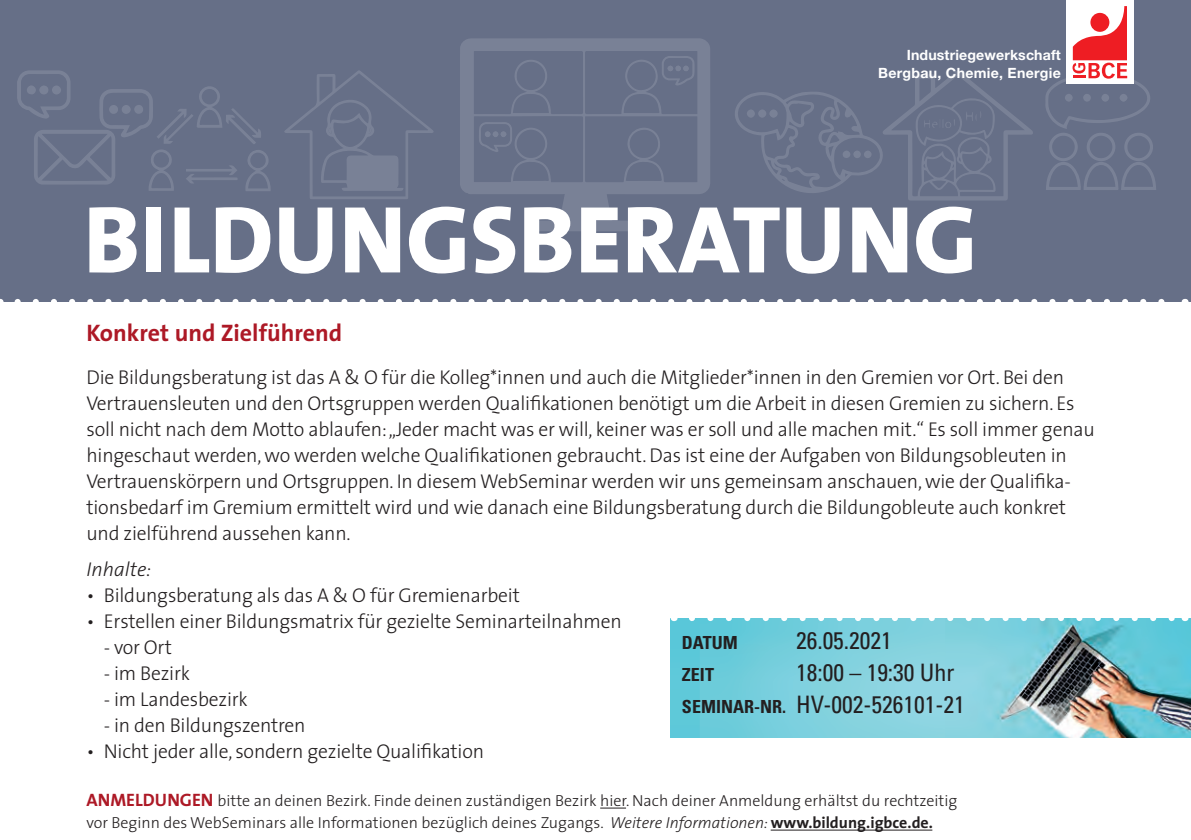
<style>
.page{position:relative;width:1191px;height:840px;background:#fff}
.page>*{position:absolute;margin:0;border:0;box-sizing:border-box;transform-origin:0 0}
.t1{font:96px "The Sans Extra Bold Caps";color:#fff}
.t2{font:condensed 24px/32px "Univers";color:#231f20}
.t3{font:700 24px "The Sans";color:#ad1926}
.t4{font:300 20px/26px "The Sans";letter-spacing:-.01em;color:#231f20}
.t5{font:italic 300 20px "The Sans";color:#231f20}
.t6{font:700 condensed 18px "Univers";color:#231f20}
.t7{font:300 16px/22px "The Sans";color:#231f20}
.t8{font:700 14.2px/18px "Helvetica Neue";letter-spacing:.01em;color:#fff;text-align:right}
.s1{font-weight:700;font-size:18px}
.s2{font-weight:700;font-size:18px;color:#ad1926}
.s3{font-style:italic}
.s4{font-weight:700}
</style>
<div class="page">
<div style="left:0;top:0;width:1191px;height:302px;background:#666f87"></div>
<svg style="left:18px;top:299px;width:1147px;height:3px"></svg>
<svg style="left:460px;top:38px;width:250px;height:193px"></svg>
<svg style="left:17px;top:70px;width:254px;height:121px"></svg>
<div style="left:39px;top:85px;width:9px;height:9px;background:#798196;border-radius:50%"></div>
<div style="left:27px;top:85px;width:9px;height:9px;background:#798196;border-radius:50%"></div>
<div style="left:52px;top:85px;width:9px;height:9px;background:#798196;border-radius:50%"></div>
<div style="left:134px;top:105px;width:9px;height:9px;background:#798196;border-radius:50%"></div>
<div style="left:122px;top:105px;width:9px;height:9px;background:#798196;border-radius:50%"></div>
<div style="left:109px;top:105px;width:9px;height:9px;background:#798196;border-radius:50%"></div>
<svg style="left:284px;top:71px;width:149px;height:128px"></svg>
<svg style="left:479px;top:122px;width:33px;height:30px"></svg>
<svg style="left:661px;top:56px;width:33px;height:30px"></svg>
<svg style="left:735px;top:71px;width:298px;height:129px"></svg>
<svg style="left:600px;top:807px;width:26px;height:1px"></svg>
<hr style="left:770px;top:829px;width:162px;height:1px;background:#231f20">
<div style="left:1066px;top:0;width:67px;height:84px;background:#fff"></div>
<svg style="left:1045px;top:6px;width:111px;height:184px"></svg>
<div style="left:1090px;top:13px;width:19px;height:19px;background:#ee1d23;border-radius:50%"></div>
<img style="left:670px;top:618px;width:521px;height:118px">
<svg style="left:692px;top:618px;width:483px;height:2px"></svg>
<p class="t8" style="left:878px;top:46px;width:184px">Industriegewerkschaft<br>Bergbau, Chemie, Energie</p>
<h1 class="t1" style="left:84px;top:159px;width:895px">BILDUNGSBERATUNG</h1>
<p class="t3" style="left:86px;top:312px;width:257px">Konkret und Zielführend</p>
<p class="t4" style="left:86px;top:363px;width:1009px">Die Bildungsberatung ist das A &amp; O für die Kolleg*innen und auch die Mitglieder*innen in den Gremien vor Ort. Bei den Vertrauensleuten und den Ortsgruppen werden Qualifikationen benötigt um die Arbeit in diesen Gremien zu sichern. Es soll nicht nach dem Motto ablaufen: „Jeder macht was er will, keiner was er soll und alle machen mit.“ Es soll immer genau hingeschaut werden, wo werden welche Qualifikationen gebraucht. Das ist eine der Aufgaben von Bildungsobleuten in Vertrauenskörpern und Ortsgruppen. In diesem WebSeminar werden wir uns gemeinsam anschauen, wie der Qualifika&shy;tionsbedarf im Gremium ermittelt wird und wie danach eine Bildungsberatung durch die Bildungobleute auch konkret und zielführend aussehen kann.</p>
<p class="t5" style="left:86px;top:552px;width:66px">Inhalte:</p>
<p class="t4" style="left:86px;top:581px;width:435px">• Bildungsberatung als das A &amp; O für Gremienarbeit</p>
<p class="t4" style="left:86px;top:607px;width:537px">• Erstellen einer Bildungsmatrix für gezielte Seminarteilnahmen</p>
<p class="t4" style="left:104px;top:633px;width:70px">- vor Ort</p>
<p class="t4" style="left:104px;top:659px;width:88px">- im Bezirk</p>
<p class="t4" style="left:104px;top:685px;width:146px">- im Landesbezirk</p>
<p class="t4" style="left:104px;top:711px;width:203px">- in den Bildungszentren</p>
<p class="t4" style="left:86px;top:737px;width:399px">• Nicht jeder alle, sondern gezielte Qualifikation</p>
<p class="t6" style="left:682px;top:631px;width:57px">DATUM</p>
<p class="t2" style="left:796px;top:623px;width:97px">26.05.2021</p>
<p class="t6" style="left:682px;top:663px;width:34px">ZEIT</p>
<p class="t2" style="left:682px;top:655px;width:284px;text-indent:114px">18:00 – 19:30 Uhr<br><span class="s1">SEMINAR-NR.</span> HV-002-526101-21</p>
<p class="t7" style="left:86px;top:788px;width:872px"><span class="s2">ANMELDUNGEN</span> bitte an deinen Bezirk. Finde deinen zuständigen Bezirk hier. Nach deiner Anmeldung erhältst du rechtzeitig vor Beginn des WebSeminars alle Informationen bezüglich deines Zugangs. <span class="s3">Weitere Informationen:</span> <span class="s4">www.bildung.igbce.de.</span></p>
</div>
